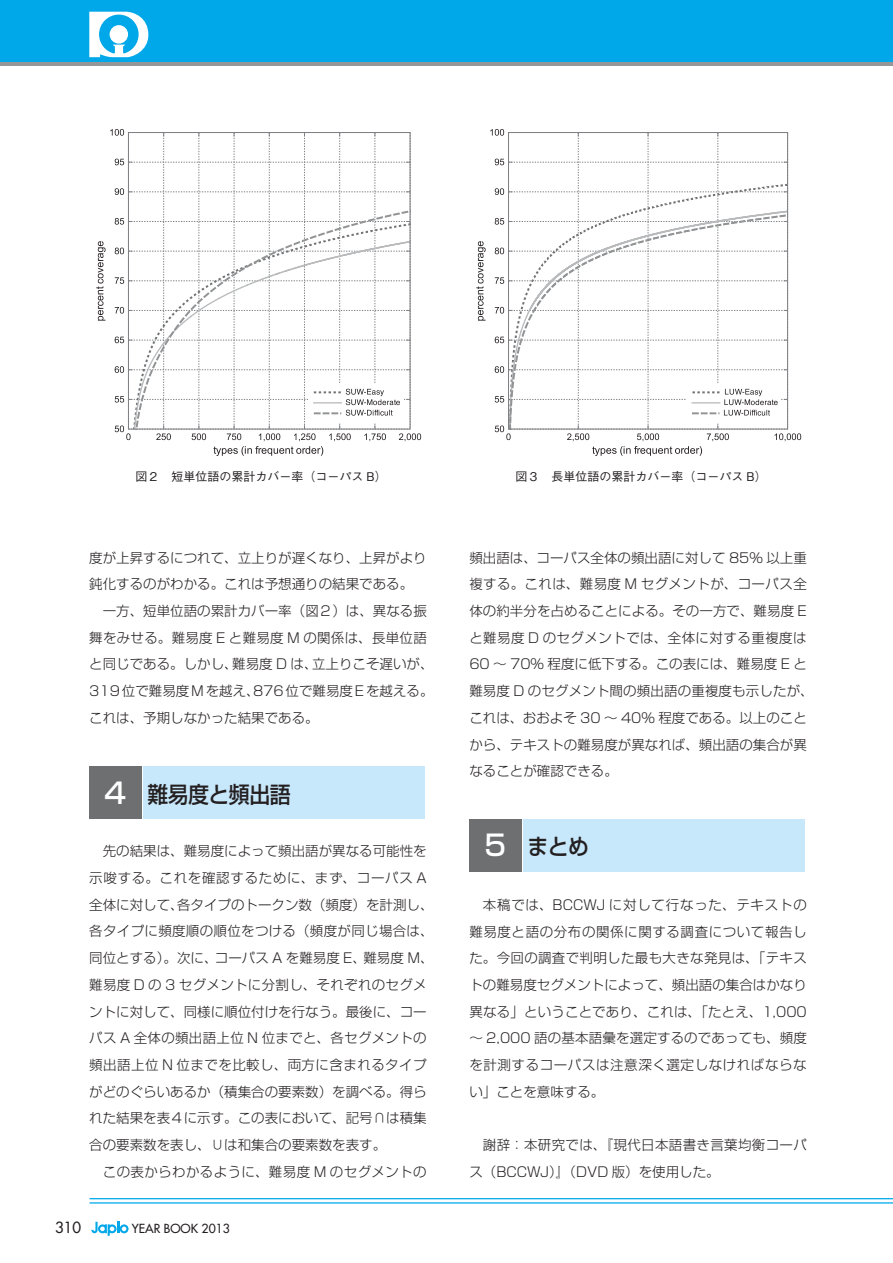
<style>
.page{position:relative;width:893px;height:1263px;background:#fff}
.page>*{position:absolute;margin:0;border:0;box-sizing:border-box;transform-origin:0 0}
.t1{font:500 22.5px "Shin Go Pro";letter-spacing:-.025em;color:#231f20;scale:.93 1}
.t2{font:500 15px "Futura Std";color:#231f20}
.t3{font:300 13.5px/26.7px "Shin Go Pr 5";color:#231f20}
.t4{font:300 13.5px/26.7px "Shin Go Pr 5";letter-spacing:.025em;color:#231f20}
.t5{font:300 13.5px "Shin Go Pr 5";letter-spacing:.02em;color:#231f20}
.t6{font:300 13.5px "Shin Go Pr 5";letter-spacing:.03em;color:#231f20}
.t7{font:500 12.15px "Futura Std";color:#231f20}
.t8{font:500 12px "Gothic BBB Pro";color:#231f20}
.s1{font-family:"Shin Go Pr 5";font-size:28.5px;color:#fff}
</style>
<div class="page">
<svg style="left:91px;top:1222px;width:38px;height:14px"></svg>
<hr style="left:0;top:62px;width:893px;height:4px;background:#949698">
<div style="left:0;top:0;width:893px;height:62px;background:#00a8ea"></div>
<svg style="left:89px;top:12px;width:59px;height:45px"></svg>
<hr style="left:90px;top:1198px;width:803px;height:1px;background:#00a8ea">
<hr style="left:90px;top:1202px;width:803px;height:1px;background:#00a8ea">
<div style="left:89px;top:767px;width:52px;height:52px;background:#6d6f71"></div>
<div style="left:143px;top:767px;width:282px;height:52px;background:#c7e7fa"></div>
<div style="left:469px;top:819px;width:52px;height:52px;background:#6d6f71"></div>
<div style="left:523px;top:819px;width:282px;height:52px;background:#c7e7fa"></div>
<svg style="left:96px;top:129px;width:325px;height:327px"></svg>
<svg style="left:476px;top:129px;width:325px;height:327px"></svg>
<p class="t8" style="left:135px;top:467px;width:253px">図２　短単位語の累計カバー率（コーパス B）</p>
<p class="t8" style="left:515px;top:467px;width:253px">図３　長単位語の累計カバー率（コーパス B）</p>
<p class="t3" style="left:89px;top:543px;width:339px">度が上昇するにつれて、立上りが遅くなり、上昇がより</p>
<p class="t3" style="left:89px;top:569px;width:325px">鈍化するのがわかる。これは予想通りの結果である。</p>
<p class="t3" style="left:103px;top:596px;width:325px">一方、短単位語の累計カバー率（図２）は、異なる振</p>
<p class="t5" style="left:89px;top:626px;width:339px">舞をみせる。難易度 E と難易度 M の関係は、長単位語</p>
<p class="t3" style="left:89px;top:650px;width:346px">と同じである。しかし、難易度 D は、立上りこそ遅いが、</p>
<p class="t3" style="left:89px;top:676px;width:346px">319位で難易度Mを越え、876位で難易度Eを越える。</p>
<p class="t3" style="left:89px;top:703px;width:231px">これは、予期しなかった結果である。</p>
<h1 class="t1" style="left:105px;top:775px;width:202px"><span class="s1">4</span> 難易度と頻出語</h1>
<p class="t3" style="left:89px;top:836px;width:346px;text-indent:14px">先の結果は、難易度によって頻出語が異なる可能性を示唆する。これを確認するために、まず、コーパス A全体に対して、各タイプのトークン数（頻度）を計測し、各タイプに頻度順の順位をつける（頻度が同じ場合は、同位とする）。次に、コーパス A を難易度 E、難易度 M、難易度 D の 3 セグメントに分割し、それぞれのセグメントに対して、同様に順位付けを行なう。最後に、コーパス A 全体の頻出語上位 N 位までと、各セグメントの頻出語上位 N 位までを比較し、両方に含まれるタイプがどのぐらいあるか（積集合の要素数）を調べる。得られた結果を表４に示す。この表において、記号∩は積集合の要素数を表し、∪は和集合の要素数を表す。</p>
<p class="t6" style="left:103px;top:1160px;width:325px">この表からわかるように、難易度 M のセグメントの</p>
<p class="t2" style="left:55px;top:1218px;width:28px">310</p>
<p class="t7" style="left:132px;top:1221px;width:100px">YEAR BOOK 2013</p>
<p class="t3" style="left:469px;top:543px;width:346px">頻出語は、コーパス全体の頻出語に対して 85% 以上重複する。これは、難易度 M セグメントが、コーパス全体の約半分を占めることによる。その一方で、難易度 Eと難易度 D のセグメントでは、全体に対する重複度は<br>60 〜 70% 程度に低下する。この表には、難易度 E と難易度 D のセグメント間の頻出語の重複度も示したが、これは、おおよそ 30 〜 40% 程度である。以上のことから、テキストの難易度が異なれば、頻出語の集合が異なることが確認できる。</p>
<h1 class="t1" style="left:485px;top:828px;width:114px"><span class="s1">5</span> まとめ</h1>
<p class="t3" style="left:469px;top:890px;width:339px;text-align:justify;text-indent:14px">本稿では、BCCWJ に対して行なった、テキストの難易度と語の分布の関係に関する調査について報告した。今回の調査で判明した最も大きな発見は、「テキストの難易度セグメントによって、頻出語の集合はかなり異なる」ということであり、これは、「たとえ、1,000〜 2,000 語の基本語彙を選定するのであっても、頻度を計測するコーパスは注意深く選定しなければならない」ことを意味する。</p>
<p class="t4" style="left:469px;top:1130px;width:339px;text-indent:14px">謝辞：本研究では、『現代日本語書き言葉均衡コーパス（BCCWJ）』（DVD 版）を使用した。</p>
</div>
